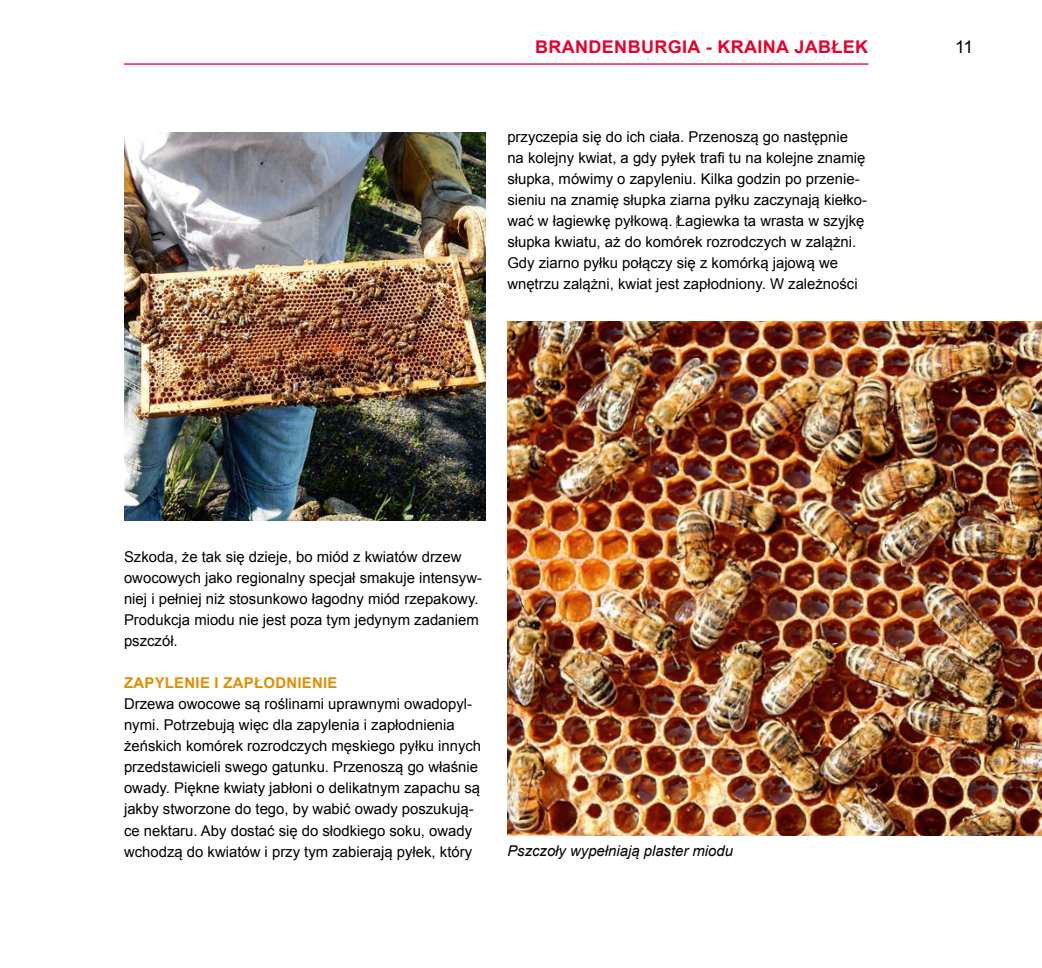
<style>
.page{position:relative;width:1042px;height:968px;background:#fff}
.page>*{position:absolute;margin:0;border:0;box-sizing:border-box;transform-origin:0 0}
.t1{font:700 17.5px "Arial";letter-spacing:.02em;color:#e4032e}
.t2{font:17.5px "Arial";color:#000}
.t3{font:14.88px/21px "Arial";color:#000}
.t4{font:italic 14.88px "Arial";color:#000}
.t5{font:700 14.88px "Arial";letter-spacing:.02em;color:#e28e04}
</style>
<div class="page">
<hr style="left:124px;top:63px;width:744px;height:2px;background:#e4032e">
<img style="left:507px;top:321px;width:535px;height:514px">
<img style="left:124px;top:132px;width:361px;height:388px">
<p class="t1" style="left:535px;top:36px;width:335px">BRANDENBURGIA - KRAINA JABŁEK</p>
<p class="t2" style="left:955px;top:36px;width:20px">11</p>
<p class="t3" style="left:507px;top:126px;width:361px">przyczepia się do ich ciała. Przenoszą go następnie na kolejny kwiat, a gdy pyłek trafi tu na kolejne znamię słupka, mówimy o zapyleniu. Kilka godzin po przenie&shy;sieniu na znamię słupka ziarna pyłku zaczynają kiełko&shy;wać w łagiewkę pyłkową. Łagiewka ta wrasta w szyjkę słupka kwiatu, aż do komórek rozrodczych w zalążni.<br>Gdy ziarno pyłku połączy się z komórką jajową we wnętrzu zalążni, kwiat jest zapłodniony. W zależności</p>
<p class="t3" style="left:124px;top:546px;width:359px">Szkoda, że tak się dzieje, bo miód z kwiatów drzew owocowych jako regionalny specjał smakuje intensyw&shy;niej i pełniej niż stosunkowo łagodny miód rzepakowy.<br>Produkcja miodu nie jest poza tym jedynym zadaniem pszczół.</p>
<p class="t5" style="left:124px;top:673px;width:215px">ZAPYLENIE I ZAPŁODNIENIE</p>
<p class="t3" style="left:124px;top:693px;width:359px">Drzewa owocowe są roślinami uprawnymi owadopyl&shy;nymi. Potrzebują więc dla zapylenia i zapłodnienia żeńskich komórek rozrodczych męskiego pyłku innych przedstawicieli swego gatunku. Przenoszą go właśnie owady. Piękne kwiaty jabłoni o delikatnym zapachu są jakby stworzone do tego, by wabić owady poszukują&shy;ce nektaru. Aby dostać się do słodkiego soku, owady wchodzą do kwiatów i przy tym zabierają pyłek, który</p>
<p class="t4" style="left:507px;top:841px;width:227px">Pszczoły wypełniają plaster miodu</p>
</div>
